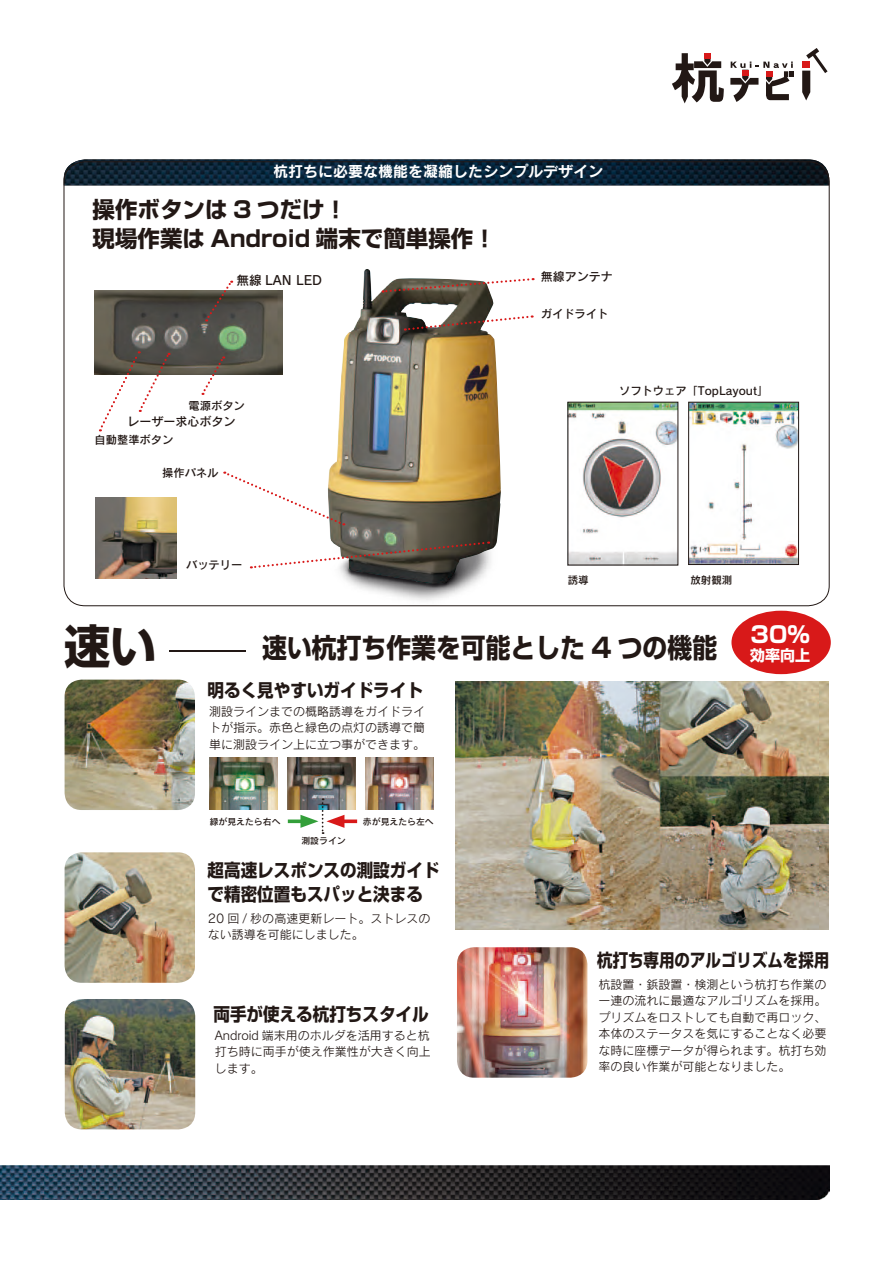
<style>
.page{position:relative;width:893px;height:1263px;background:#fff}
.page>*{position:absolute;margin:0;border:0;box-sizing:border-box;transform-origin:0 0}
.t1{font:700 46.5px "Shin Go";color:#221815}
.t2{font:700 27px "Shin Go";color:#221815;scale:.92 1}
.t3{font:700 22.5px/28.5px "Shin Go";color:#221815}
.t4{font:700 22.5px "Shin Go";color:#fff}
.t5{font:700 18px/24px "Shin Go";color:#221815;scale:.92 1}
.t6{font:700 18px "Shin Go";color:#221815;scale:.86 1}
.t7{font:15px "Rodin CID B";color:#fff}
.t8{font:700 15px "Shin Go";color:#fff}
.t9{font:12.75px "Rodin CID DB";color:#221815}
.t10{font:12px/16.5px "Rodin CID M";color:#221815;text-align:justify}
.t11{font:12px "Rodin CID DB";color:#221815}
.t12{font:11.25px "Rodin CID DB";color:#221815}
.t13{font:10.5px "Rodin CID DB";color:#221815}
.t14{font:8.85px "Rodin CID DB";color:#221815}
</style>
<div class="page">
<img style="left:366px;top:758px;width:67px;height:51px">
<img style="left:288px;top:758px;width:68px;height:51px">
<img style="left:210px;top:758px;width:68px;height:51px">
<svg style="left:344px;top:819px;width:13px;height:4px"></svg>
<svg style="left:288px;top:819px;width:12px;height:4px"></svg>
<svg style="left:300px;top:798px;width:44px;height:36px"></svg>
<img style="left:0;top:1165px;width:829px;height:34px">
<img style="left:63px;top:159px;width:766px;height:26px">
<img style="left:65px;top:999px;width:130px;height:130px">
<img style="left:300px;top:584px;width:225px;height:23px">
<img style="left:329px;top:269px;width:172px;height:315px">
<svg style="left:382px;top:277px;width:152px;height:17px"></svg>
<svg style="left:405px;top:315px;width:128px;height:17px"></svg>
<svg style="left:251px;top:540px;width:238px;height:29px"></svg>
<svg style="left:224px;top:471px;width:120px;height:55px"></svg>
<svg style="left:672px;top:53px;width:52px;height:50px"></svg>
<div style="left:704px;top:53px;width:7px;height:6px;background:#d81919"></div>
<svg style="left:730px;top:62px;width:63px;height:40px"></svg>
<svg style="left:802px;top:48px;width:25px;height:52px"></svg>
<hr style="left:170px;top:650px;width:76px;height:1px;background:#221815">
<img style="left:95px;top:497px;width:81px;height:81px">
<img style="left:95px;top:290px;width:187px;height:84px">
<svg style="left:99px;top:351px;width:71px;height:80px"></svg>
<svg style="left:206px;top:281px;width:27px;height:40px"></svg>
<svg style="left:202px;top:356px;width:23px;height:39px"></svg>
<img style="left:65px;top:680px;width:130px;height:130px">
<img style="left:65px;top:852px;width:130px;height:131px">
<img style="left:457px;top:947px;width:130px;height:131px">
<div style="left:731px;top:611px;width:100px;height:63px;background:#d81919;border-radius:50%"></div>
<img style="left:456px;top:681px;width:373px;height:248px">
<img style="left:570px;top:404px;width:106px;height:159px">
<img style="left:690px;top:404px;width:107px;height:159px">
<div style="left:688px;top:402px;width:111px;height:163px;border:1px solid #221815"></div>
<p class="t7" style="left:273px;top:161px;width:332px">杭打ちに必要な機能を凝縮したシンプルデザイン</p>
<h3 class="t3" style="left:93px;top:194px;width:405px">操作ボタンは 3 つだけ！<br>現場作業は Android 端末で簡単操作！</h3>
<p class="t9" style="left:236px;top:272px;width:87px">無線 LAN LED</p>
<p class="t12" style="left:189px;top:398px;width:58px">電源ボタン</p>
<p class="t11" style="left:128px;top:414px;width:109px">レーザー求心ボタン</p>
<p class="t12" style="left:95px;top:433px;width:80px">自動整準ボタン</p>
<p class="t12" style="left:162px;top:466px;width:58px">操作パネル</p>
<p class="t12" style="left:186px;top:558px;width:58px">バッテリー</p>
<p class="t11" style="left:541px;top:269px;width:73px">無線アンテナ</p>
<p class="t12" style="left:541px;top:307px;width:69px">ガイドライト</p>
<p class="t12" style="left:619px;top:383px;width:151px">ソフトウェア「TopLayout」</p>
<p class="t13" style="left:568px;top:573px;width:22px">誘導</p>
<p class="t13" style="left:690px;top:573px;width:43px">放射観測</p>
<h1 class="t1" style="left:64px;top:615px;width:94px">速い</h1>
<h2 class="t2" style="left:262px;top:630px;width:496px">速い杭打ち作業を可能とした 4 つの機能</h2>
<h3 class="t5" style="left:208px;top:677px;width:236px">明るく見やすいガイドライト</h3>
<p class="t10" style="left:209px;top:702px;width:217px">測設ラインまでの概略誘導をガイドライトが指示。赤色と緑色の点灯の誘導で簡単に測設ライン上に立つ事ができます。</p>
<p class="t14" style="left:210px;top:816px;width:72px">緑が見えたら右へ</p>
<p class="t14" style="left:363px;top:816px;width:72px">赤が見えたら左へ</p>
<p class="t14" style="left:301px;top:835px;width:46px">測設ライン</p>
<h3 class="t5" style="left:208px;top:857px;width:253px">超高速レスポンスの測設ガイドで精密位置もスパッと決まる</h3>
<p class="t10" style="left:208px;top:909px;width:224px">20 回 / 秒の高速更新レート。ストレスのない誘導を可能にしました。</p>
<h3 class="t4" style="left:751px;top:619px;width:61px">30%</h3>
<p class="t8" style="left:750px;top:646px;width:62px">効率向上</p>
<h3 class="t5" style="left:213px;top:1001px;width:235px">両手が使える杭打ちスタイル</h3>
<p class="t10" style="left:215px;top:1027px;width:217px">Android 端末用のホルダを活用すると杭打ち時に両手が使え作業性が大きく向上します。</p>
<h3 class="t6" style="left:597px;top:948px;width:271px">杭打ち専用のアルゴリズムを採用</h3>
<p class="t10" style="left:599px;top:976px;width:229px">杭設置・鋲設置・検測という杭打ち作業の一連の流れに最適なアルゴリズムを採用。プリズムをロストしても自動で再ロック、本体のステータスを気にすることなく必要な時に座標データが得られます。杭打ち効率の良い作業が可能となりました。</p>
</div>
